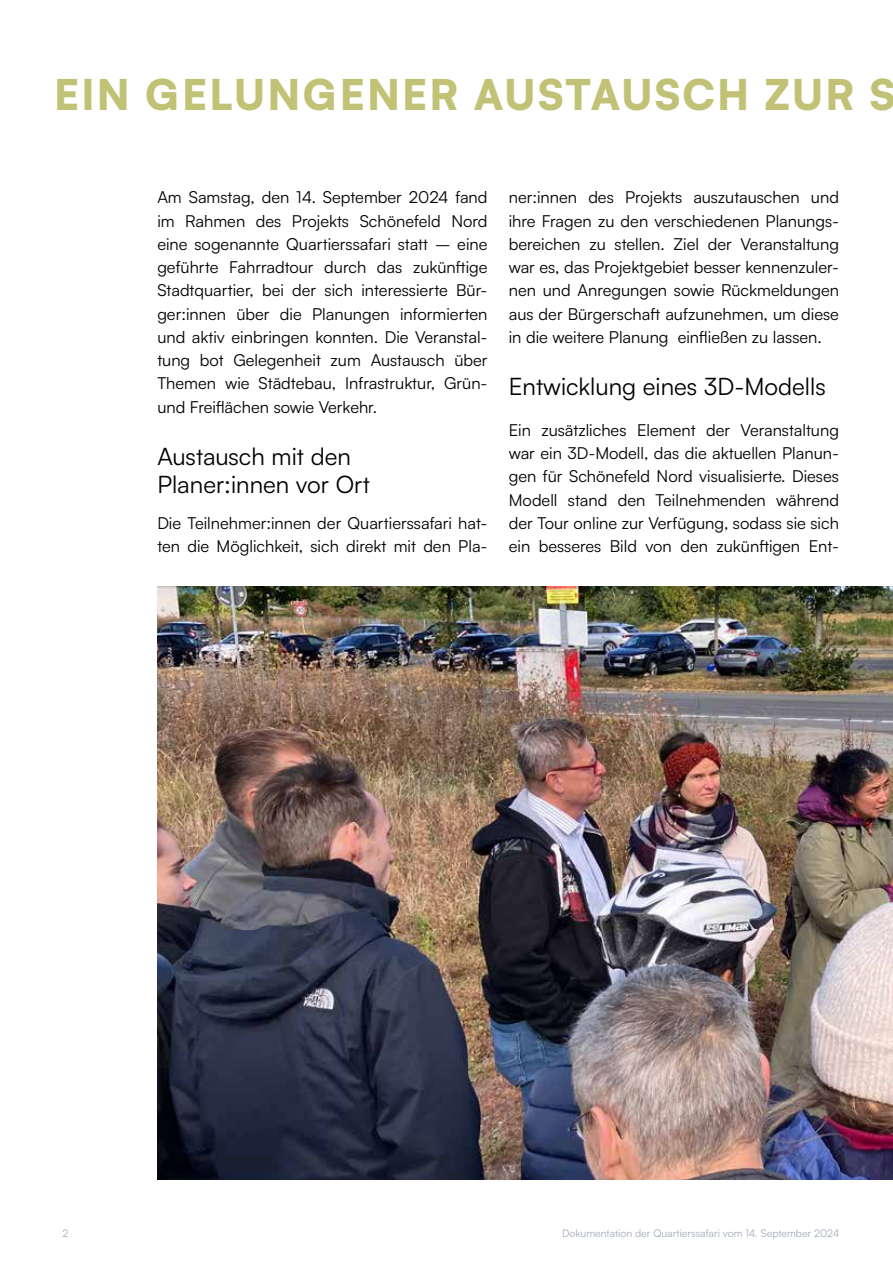
<style>
.page{position:relative;width:893px;height:1263px;background:#fff}
.page>*{position:absolute;margin:0;border:0;box-sizing:border-box;transform-origin:0 0}
.t1{font:900 42px "Satoshi";letter-spacing:.05em;color:#c1c276}
.t2{font:24px/28.8px "Satoshi";color:#000}
.t3{font:16.5px/23.2px "Satoshi";color:#000;text-align:justify}
.t4{font:10.5px "Satoshi";color:#a3aabc}
</style>
<div class="page">
<img style="left:157px;top:587px;width:736px;height:593px">
<h1 class="t1" style="left:54px;top:63px;width:843px">EIN GELUNGENER AUSTAUSCH ZUR S</h1>
<p class="t3" style="left:157px;top:185px;width:332px">Am Samstag, den 14. September 2024 fand im Rahmen des Projekts Schönefeld Nord eine sogenannte Quartierssafari statt – eine geführte Fahrradtour durch das zukünftige Stadtquartier, bei der sich interessierte Bür&shy;ger:innen über die Planungen informierten und aktiv einbringen konnten. Die Veranstal&shy;tung bot Gelegenheit zum Austausch über Themen wie Städtebau, Infrastruktur, Grün&shy;und Freiflächen sowie Verkehr.</p>
<h2 class="t2" style="left:157px;top:441px;width:214px">Austausch mit den<br>Planer:innen vor Ort</h2>
<p class="t3" style="left:157px;top:511px;width:332px">Die Teilnehmer:innen der Quartierssafari hat&shy;ten die Möglichkeit, sich direkt mit den Pla-</p>
<p class="t3" style="left:509px;top:185px;width:332px">ner:innen des Projekts auszutauschen und ihre Fragen zu den verschiedenen Planungs&shy;bereichen zu stellen. Ziel der Veranstaltung war es, das Projektgebiet besser kennenzuler&shy;nen und Anregungen sowie Rückmeldungen aus der Bürgerschaft aufzunehmen, um diese in die weitere Planung einfließen zu lassen.</p>
<h2 class="t2" style="left:509px;top:371px;width:319px">Entwicklung eines 3D-Modells</h2>
<p class="t3" style="left:509px;top:418px;width:332px">Ein zusätzliches Element der Veranstaltung war ein 3D-Modell, das die aktuellen Planun&shy;gen für Schönefeld Nord visualisierte. Dieses Modell stand den Teilnehmenden während der Tour online zur Verfügung, sodass sie sich ein besseres Bild von den zukünftigen Ent-</p>
<p class="t4" style="left:63px;top:1226px;width:7px">2</p>
<p class="t4" style="left:562px;top:1226px;width:279px">Dokumentation der Quartierssafari vom 14. September 2024</p>
</div>
